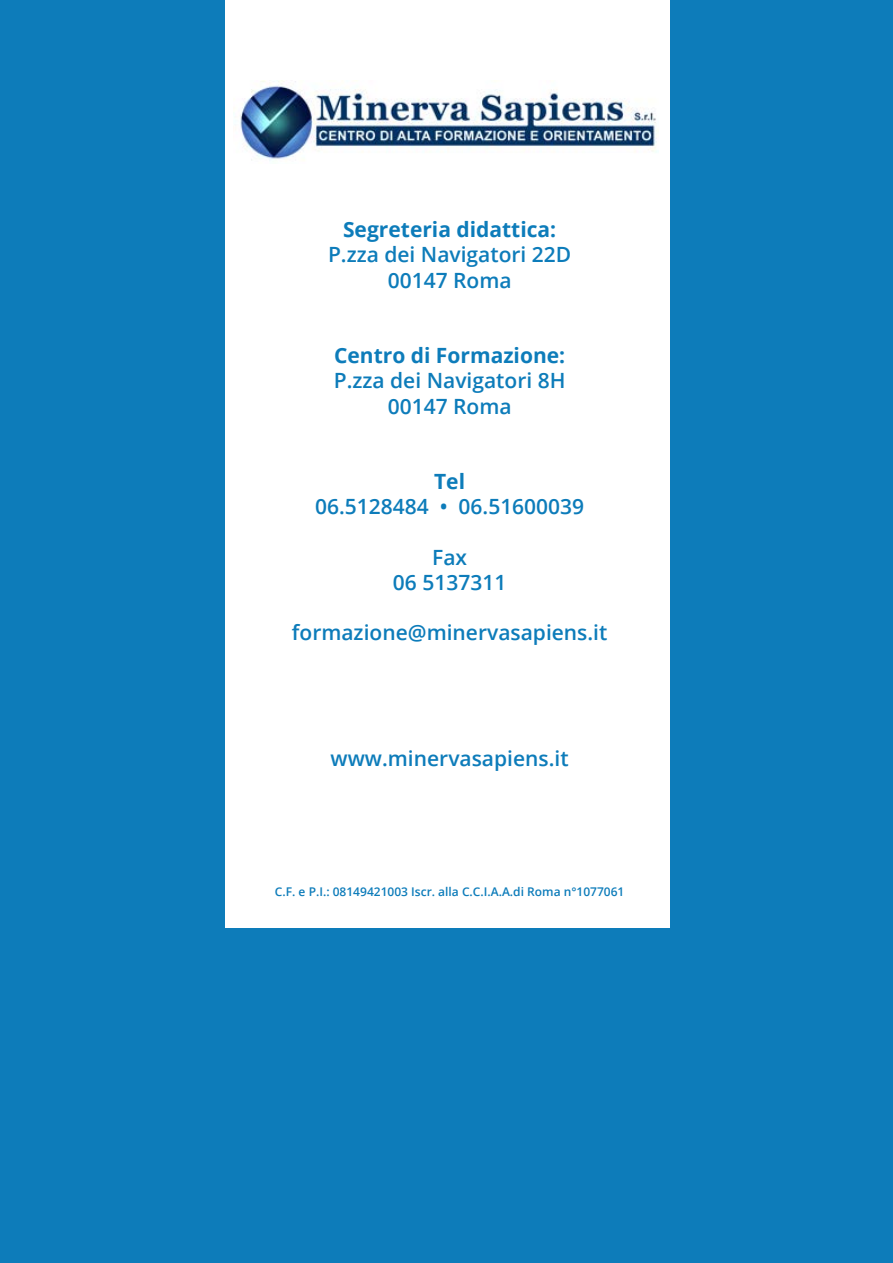
<style>
.page{position:relative;width:893px;height:1263px;background:#0d7cba}
.page>*{position:absolute;margin:0;border:0;box-sizing:border-box;transform-origin:0 0}
.t1{font:600 21px/25.2px "Open Sans";color:#0d7cba;text-align:center}
.t2{font:700 21px "Open Sans";color:#0d7cba}
.t3{font:600 12px "Open Sans";color:#0d7cba}
</style>
<div class="page">
<div style="left:225px;top:0;width:445px;height:927px;background:#fff"></div>
<img style="left:240px;top:81px;width:419px;height:80px">
<p class="t2" style="left:343px;top:215px;width:215px">Segreteria didattica:</p>
<p class="t1" style="left:328px;top:242px;width:245px">P.zza dei Navigatori 22D<br>00147 Roma</p>
<p class="t2" style="left:334px;top:341px;width:233px">Centro di Formazione:</p>
<p class="t1" style="left:334px;top:368px;width:233px">P.zza dei Navigatori 8H<br>00147 Roma</p>
<p class="t2" style="left:434px;top:467px;width:32px">Tel</p>
<p class="t1" style="left:315px;top:494px;width:271px">06.5128484 • 06.51600039</p>
<p class="t1" style="left:393px;top:544px;width:115px">Fax<br>06 5137311</p>
<p class="t1" style="left:292px;top:620px;width:317px">formazione@minervasapiens.it</p>
<p class="t1" style="left:331px;top:746px;width:239px">www.minervasapiens.it</p>
<p class="t3" style="left:275px;top:883px;width:351px">C.F. e P.I.: 08149421003 Iscr. alla C.C.I.A.A.di Roma n°1077061</p>
</div>
